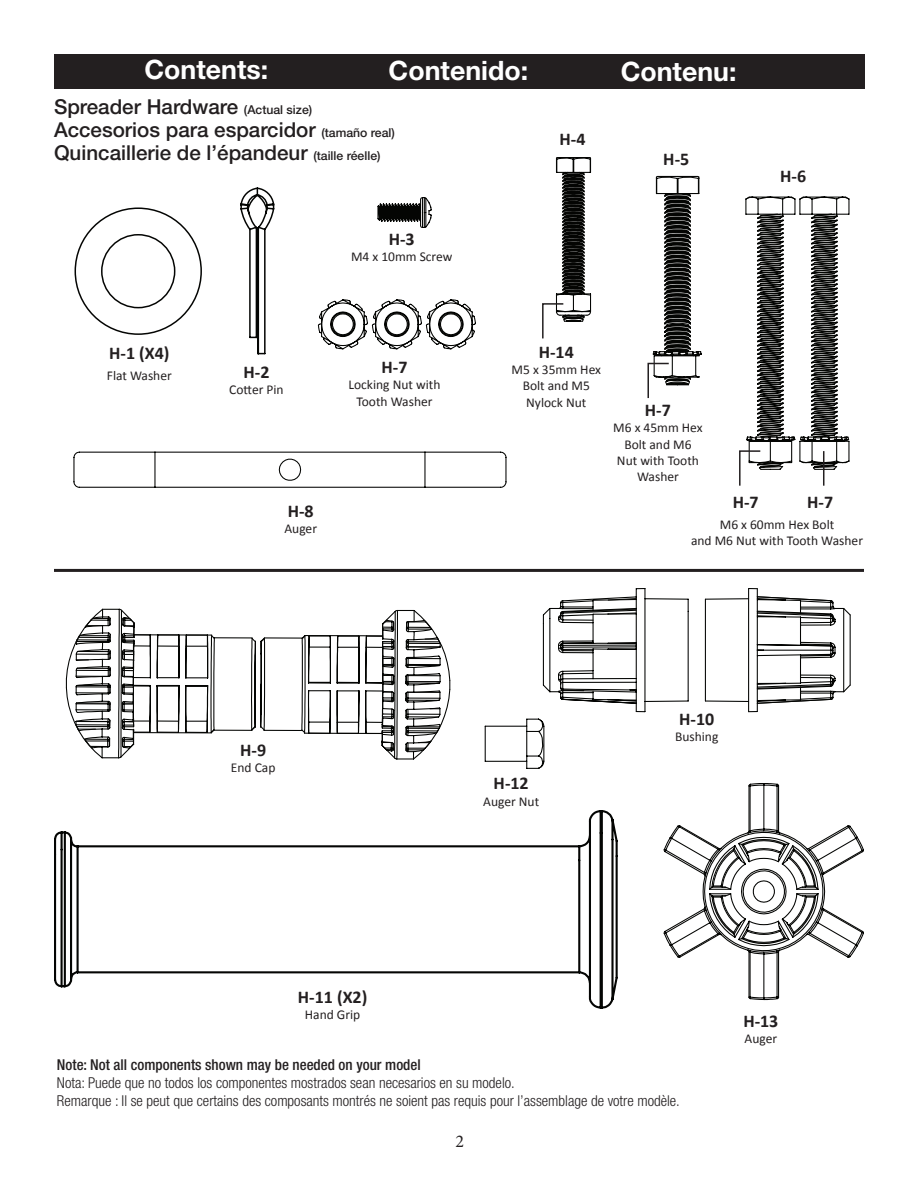
<style>
.page{position:relative;width:918px;height:1188px;background:#fff}
.page>*{position:absolute;margin:0;border:0;box-sizing:border-box;transform-origin:0 0}
.t1{font:700 26.7px "Helvetica Neue LT Std";color:#fff}
.t2{font:500 20.55px/23px "Helvetica Neue LT Std";color:#231f20}
.t3{font:700 18px "Calibri";color:#231f20}
.t4{font:18px "Minion Pro";color:#231f20}
.t5{font:300 condensed 15px/18px "Helvetica Neue LT Std";color:#231f20}
.t6{font:500 condensed 15px "Helvetica Neue LT Std";color:#231f20}
.t7{font:13.5px/16.2px "Calibri";color:#231f20;text-align:center}
.s1{font-size:12.3px}
</style>
<div class="page">
<svg style="left:54px;top:810px;width:564px;height:199px"></svg>
<div style="left:54px;top:54px;width:811px;height:34px;background:#231f20"></div>
<svg style="left:74px;top:207px;width:128px;height:128px"></svg>
<svg style="left:240px;top:187px;width:35px;height:168px"></svg>
<svg style="left:377px;top:197px;width:55px;height:31px"></svg>
<svg style="left:317px;top:299px;width:159px;height:51px"></svg>
<svg style="left:73px;top:451px;width:434px;height:37px"></svg>
<svg style="left:75px;top:609px;width:376px;height:151px"></svg>
<svg style="left:484px;top:588px;width:367px;height:181px"></svg>
<svg style="left:663px;top:783px;width:201px;height:217px"></svg>
<hr style="left:54px;top:569px;width:810px;height:3px;background:#231f20">
<svg style="left:542px;top:157px;width:50px;height:182px"></svg>
<svg style="left:647px;top:175px;width:55px;height:224px"></svg>
<svg style="left:739px;top:196px;width:111px;height:290px"></svg>
<hr style="left:823px;top:451px;width:1px;height:35px;background:#231f20">
<h1 class="t1" style="left:144px;top:53px;width:125px">Contents:</h1>
<h1 class="t1" style="left:389px;top:54px;width:141px">Contenido:</h1>
<h1 class="t1" style="left:621px;top:55px;width:117px">Contenu:</h1>
<h2 class="t2" style="left:54px;top:95px;width:342px">Spreader Hardware <span class="s1">(Actual size)<br></span>Accesorios para esparcidor <span class="s1">(tamaño real)<br></span>Quincaillerie de l’épandeur <span class="s1">(taille réelle)</span></h2>
<h3 class="t3" style="left:109px;top:342px;width:62px">H-1 (X4)</h3>
<p class="t7" style="left:107px;top:368px;width:67px">Flat Washer</p>
<h3 class="t3" style="left:244px;top:361px;width:27px">H-2</h3>
<p class="t7" style="left:229px;top:382px;width:56px">Cotter Pin</p>
<h3 class="t3" style="left:389px;top:227px;width:27px">H-3</h3>
<p class="t7" style="left:351px;top:248px;width:103px">M4 x 10mm Screw</p>
<h3 class="t3" style="left:381px;top:356px;width:27px">H-7</h3>
<p class="t7" style="left:348px;top:377px;width:93px">Locking Nut with<br>Tooth Washer</p>
<h3 class="t3" style="left:288px;top:499px;width:27px">H-8</h3>
<p class="t7" style="left:284px;top:521px;width:34px">Auger</p>
<h3 class="t3" style="left:560px;top:128px;width:27px">H-4</h3>
<h3 class="t3" style="left:663px;top:147px;width:27px">H-5</h3>
<h3 class="t3" style="left:780px;top:165px;width:27px">H-6</h3>
<h3 class="t3" style="left:539px;top:340px;width:37px">H-14</h3>
<p class="t7" style="left:512px;top:362px;width:91px">M5 x 35mm Hex<br>Bolt and M5<br>Nylock Nut</p>
<h3 class="t3" style="left:645px;top:399px;width:27px">H-7</h3>
<p class="t7" style="left:613px;top:420px;width:91px">M6 x 45mm Hex<br>Bolt and M6<br>Nut with Tooth<br>Washer</p>
<h3 class="t3" style="left:733px;top:490px;width:27px">H-7</h3>
<h3 class="t3" style="left:807px;top:490px;width:27px">H-7</h3>
<p class="t7" style="left:691px;top:516px;width:174px">M6 x 60mm Hex Bolt<br>and M6 Nut with Tooth Washer</p>
<h3 class="t3" style="left:240px;top:739px;width:27px">H-9</h3>
<p class="t7" style="left:231px;top:760px;width:46px">End Cap</p>
<h3 class="t3" style="left:494px;top:772px;width:37px">H-12</h3>
<p class="t7" style="left:483px;top:793px;width:57px">Auger Nut</p>
<h3 class="t3" style="left:679px;top:707px;width:37px">H-10</h3>
<p class="t7" style="left:675px;top:728px;width:45px">Bushing</p>
<h3 class="t3" style="left:298px;top:985px;width:71px">H-11 (X2)</h3>
<p class="t7" style="left:305px;top:1006px;width:57px">Hand Grip</p>
<h3 class="t3" style="left:743px;top:1009px;width:37px">H-13</h3>
<p class="t7" style="left:745px;top:1030px;width:34px">Auger</p>
<p class="t6" style="left:57px;top:1056px;width:365px">Note: Not all components shown may be needed on your model</p>
<p class="t5" style="left:57px;top:1074px;width:624px">Nota: Puede que no todos los componentes mostrados sean necesarios en su modelo.<br>Remarque : Il se peut que certains des composants montrés ne soient pas requis pour l’assemblage de votre modèle.</p>
<h3 class="t4" style="left:455px;top:1129px;width:10px">2</h3>
</div>
